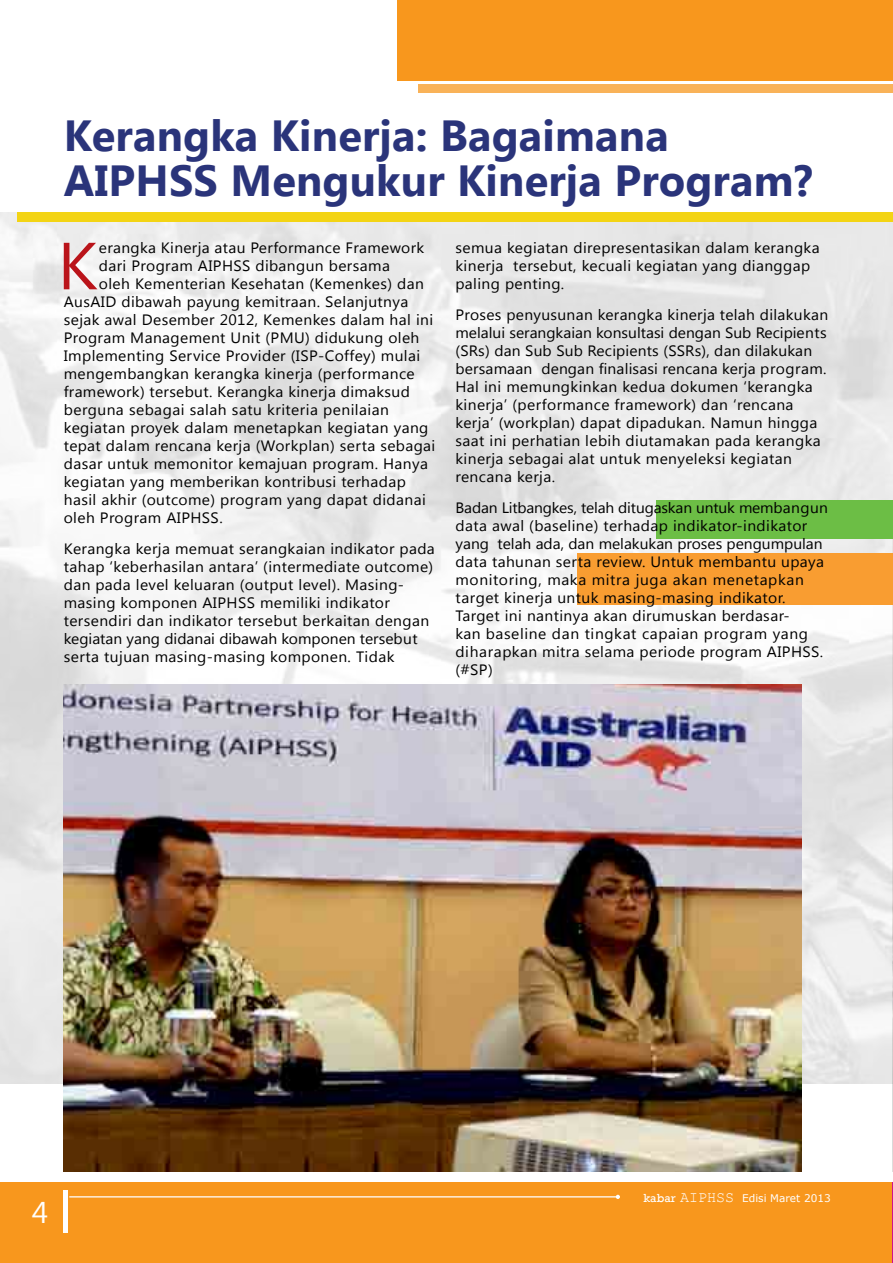
<style>
.page{position:relative;width:893px;height:1263px;background:#fff}
.page>*{position:absolute;margin:0;border:0;box-sizing:border-box;transform-origin:0 0}
.t1{font:66.45px "Segoe UI";color:#ba141a;scale:1.04 1}
.t2{font:700 43.5px/45px "Segoe UI";letter-spacing:.005em;color:#2a347a}
.t3{font:30px "Segoe UI";color:#fff}
.t4{font:15px/18px "Segoe UI";letter-spacing:.025em;color:#000;scale:1.04 1}
.t5{font:10.5px "Verdana";color:#fff}
.s1{font-family:"Rockwell";font-size:12px}
.s2{font-family:"Rod";font-size:15px}
</style>
<div class="page">
<div style="left:0;top:1182px;width:893px;height:81px;background:#f8971d"></div>
<hr style="left:892px;top:1182px;width:1px;height:81px;background:#d2108a">
<img style="left:0;top:213px;width:892px;height:871px">
<div style="left:398px;top:0;width:495px;height:81px;background:#f8971d"></div>
<div style="left:419px;top:85px;width:474px;height:8px;background:#f9b258"></div>
<img style="left:892px;top:503px;width:1px;height:668px">
<div style="left:17px;top:213px;width:876px;height:9px;background:#f3d414"></div>
<div style="left:577px;top:553px;width:316px;height:51px;background:#f99d31"></div>
<div style="left:656px;top:500px;width:236px;height:38px;background:#6cbe45"></div>
<img style="left:64px;top:684px;width:737px;height:487px">
<hr style="left:64px;top:1191px;width:4px;height:42px;background:#fff">
<svg style="left:69px;top:1195px;width:551px;height:4px"></svg>
<h2 class="t2" style="left:64px;top:110px;width:751px">Kerangka Kinerja: Bagaimana<br>AIPHSS Mengukur Kinerja Program?</h2>
<h1 class="t1" style="left:57px;top:220px;width:40px">K</h1>
<p class="t4" style="left:99px;top:238px;width:314px">erangka Kinerja atau Performance Framework</p>
<p class="t4" style="left:99px;top:256px;width:281px">dari Program AIPHSS dibangun bersama</p>
<p class="t4" style="left:99px;top:274px;width:314px">oleh Kementerian Kesehatan (Kemenkes) dan</p>
<p class="t4" style="left:64px;top:292px;width:333px">AusAID dibawah payung kemitraan. Selanjutnya</p>
<p class="t4" style="left:64px;top:310px;width:357px">sejak awal Desember 2012, Kemenkes dalam hal ini</p>
<p class="t4" style="left:64px;top:328px;width:343px">Program Management Unit (PMU) didukung oleh</p>
<p class="t4" style="left:64px;top:346px;width:344px">Implementing Service Provider (ISP-Coffey) mulai</p>
<p class="t4" style="left:64px;top:364px;width:339px">mengembangkan kerangka kinerja (performance</p>
<p class="t4" style="left:64px;top:382px;width:334px">framework) tersebut. Kerangka kinerja dimaksud</p>
<p class="t4" style="left:64px;top:400px;width:314px">berguna sebagai salah satu kriteria penilaian</p>
<p class="t4" style="left:64px;top:418px;width:352px">kegiatan proyek dalam menetapkan kegiatan yang</p>
<p class="t4" style="left:64px;top:436px;width:359px">tepat dalam rencana kerja (Workplan) serta sebagai</p>
<p class="t4" style="left:64px;top:454px;width:352px">dasar untuk memonitor kemajuan program. Hanya</p>
<p class="t4" style="left:64px;top:472px;width:330px">kegiatan yang memberikan kontribusi terhadap</p>
<p class="t4" style="left:64px;top:490px;width:350px">hasil akhir (outcome) program yang dapat didanai</p>
<p class="t4" style="left:64px;top:508px;width:154px">oleh Program AIPHSS.</p>
<p class="t4" style="left:64px;top:539px;width:358px">Kerangka kerja memuat serangkaian indikator pada tahap ‘keberhasilan antara’ (intermediate outcome) dan pada level keluaran (output level). Masing&shy;masing komponen AIPHSS memiliki indikator tersendiri dan indikator tersebut berkaitan dengan kegiatan yang didanai dibawah komponen tersebut serta tujuan masing-masing komponen. Tidak</p>
<p class="t4" style="left:455px;top:238px;width:352px">semua kegiatan direpresentasikan dalam kerangka kinerja tersebut, kecuali kegiatan yang dianggap paling penting.</p>
<p class="t4" style="left:455px;top:305px;width:360px">Proses penyusunan kerangka kinerja telah dilakukan melalui serangkaian konsultasi dengan Sub Recipients (SRs) dan Sub Sub Recipients (SSRs), dan dilakukan bersamaan dengan finalisasi rencana kerja program.<br>Hal ini memungkinkan kedua dokumen ‘kerangka kinerja’ (performance framework) dan ‘rencana kerja’ (workplan) dapat dipadukan. Namun hingga saat ini perhatian lebih diutamakan pada kerangka kinerja sebagai alat untuk menyeleksi kegiatan rencana kerja.</p>
<p class="t4" style="left:455px;top:498px;width:360px">Badan Litbangkes, telah ditugaskan untuk membangun data awal (baseline) terhadap indikator-indikator yang telah ada, dan melakukan proses pengumpulan data tahunan serta review. Untuk membantu upaya monitoring, maka mitra juga akan menetapkan target kinerja untuk masing-masing indikator.<br>Target ini nantinya akan dirumuskan berdasar-<br>kan baseline dan tingkat capaian program yang diharapkan mitra selama periode program AIPHSS. (#SP)</p>
<h3 class="t3" style="left:32px;top:1191px;width:18px">4</h3>
<p class="t5" style="left:643px;top:1191px;width:189px"><span class="s1">kabar</span> <span class="s2">AIPHSS</span> Edisi Maret 2013</p>
</div>
